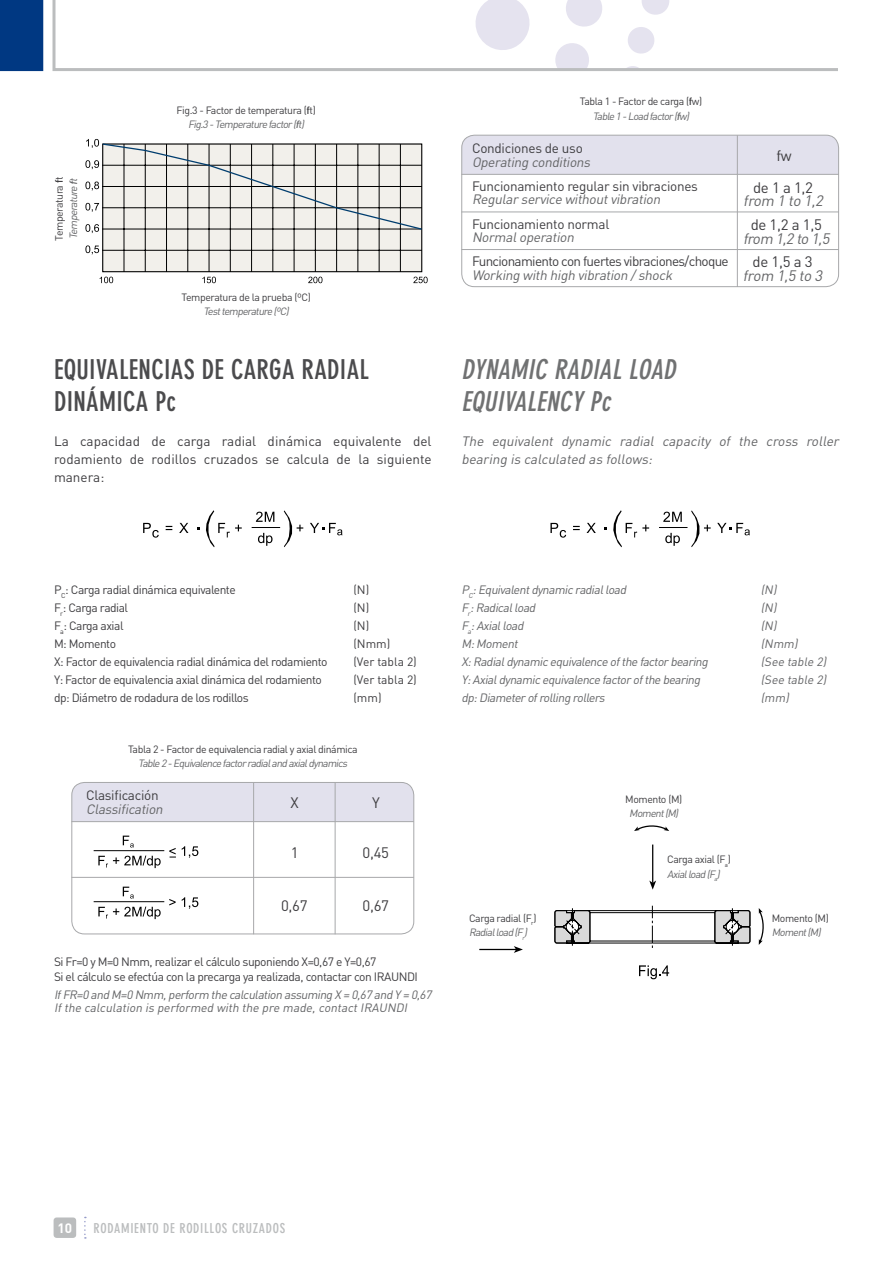
<style>
.page{position:relative;width:893px;height:1263px;background:#fff}
.page>*{position:absolute;margin:0;border:0;box-sizing:border-box;transform-origin:0 0}
.t1{font:700 condensed 27px/31.5px "DIN Neuzeit Grotesk";letter-spacing:.01em;color:#4b4b4d}
.t2{font:italic 700 condensed 27px/31.5px "DIN Neuzeit Grotesk";color:#707172}
.t3{font:15px "DIN";letter-spacing:-.02em;color:#3e3d40}
.t4{font:italic 15px "DIN";color:#646567}
.t5{font:13.5px/18px "DIN";letter-spacing:-.02em;color:#3e3d40;text-align:justify}
.t6{font:italic 13.5px/18px "DIN";color:#646567}
.t7{font:13.5px "DIN";letter-spacing:-.05em;color:#3e3d40}
.t8{font:700 condensed 13.5px "DIN Neuzeit Grotesk";letter-spacing:.05em;color:#bbbdbe}
.t9{font:700 13.5px "DIN";color:#fff}
.t10{font:italic 12px/18px "DIN";color:#646567}
.t11{font:12px/18px "DIN";letter-spacing:-.04em;color:#3e3d40}
.t12{font:12px/18px "DIN";color:#3e3d40}
.t13{font:10.5px/14.4px "DIN";letter-spacing:-.04em;color:#3e3d40}
.t14{font:italic 10.5px "DIN";color:#646567}
.s1{font-weight:500}
.s2{font-style:italic;color:#646567}
.s3{font-weight:500;font-style:italic;color:#646567}
</style>
<div class="page">
<svg style="left:54px;top:1217px;width:22px;height:21px"></svg>
<svg style="left:84px;top:1217px;width:2px;height:21px"></svg>
<svg style="left:52px;top:0;width:786px;height:71px"></svg>
<div style="left:0;top:0;width:43px;height:71px;background:#003882"></div>
<div style="left:462px;top:135px;width:377px;height:39px;background:#e2e1ed"></div>
<div style="left:461px;top:135px;width:378px;height:152px;border:1px solid #a7a8aa;border-radius:13px"></div>
<svg style="left:85px;top:245px;width:14px;height:9px"></svg>
<svg style="left:413px;top:277px;width:15px;height:6px"></svg>
<svg style="left:308px;top:277px;width:14px;height:6px"></svg>
<svg style="left:202px;top:277px;width:14px;height:6px"></svg>
<svg style="left:100px;top:277px;width:13px;height:6px"></svg>
<div style="left:103px;top:144px;width:319px;height:128px;background:#f2f0eb"></div>
<hr style="left:124px;top:144px;width:1px;height:128px;background:#000">
<hr style="left:145px;top:144px;width:1px;height:128px;background:#000">
<hr style="left:166px;top:144px;width:1px;height:128px;background:#000">
<hr style="left:188px;top:144px;width:1px;height:128px;background:#000">
<hr style="left:209px;top:144px;width:1px;height:128px;background:#000">
<hr style="left:230px;top:144px;width:1px;height:128px;background:#000">
<hr style="left:251px;top:144px;width:1px;height:128px;background:#000">
<hr style="left:273px;top:144px;width:1px;height:128px;background:#000">
<hr style="left:294px;top:144px;width:1px;height:128px;background:#000">
<hr style="left:315px;top:144px;width:1px;height:128px;background:#000">
<hr style="left:336px;top:144px;width:1px;height:128px;background:#000">
<hr style="left:358px;top:144px;width:1px;height:128px;background:#000">
<hr style="left:379px;top:144px;width:1px;height:128px;background:#000">
<hr style="left:400px;top:144px;width:1px;height:128px;background:#000">
<hr style="left:103px;top:250px;width:319px;height:1px;background:#000">
<svg style="left:85px;top:139px;width:338px;height:94px"></svg>
<hr style="left:737px;top:135px;width:1px;height:152px;background:#a7a8aa">
<hr style="left:461px;top:174px;width:378px;height:1px;background:#a7a8aa">
<hr style="left:461px;top:212px;width:378px;height:1px;background:#a7a8aa">
<hr style="left:461px;top:249px;width:378px;height:1px;background:#a7a8aa">
<svg style="left:143px;top:523px;width:16px;height:15px"></svg>
<svg style="left:166px;top:526px;width:6px;height:4px"></svg>
<svg style="left:179px;top:523px;width:9px;height:10px"></svg>
<svg style="left:206px;top:510px;width:36px;height:37px"></svg>
<svg style="left:310px;top:523px;width:32px;height:12px"></svg>
<svg style="left:252px;top:510px;width:51px;height:37px"></svg>
<svg style="left:550px;top:523px;width:16px;height:15px"></svg>
<svg style="left:573px;top:526px;width:7px;height:4px"></svg>
<svg style="left:586px;top:523px;width:10px;height:10px"></svg>
<svg style="left:613px;top:510px;width:36px;height:37px"></svg>
<svg style="left:717px;top:523px;width:33px;height:12px"></svg>
<svg style="left:659px;top:510px;width:52px;height:37px"></svg>
<div style="left:72px;top:782px;width:342px;height:39px;background:#e2e1ed"></div>
<div style="left:71px;top:782px;width:343px;height:152px;border:1px solid #a7a8aa;border-radius:13px"></div>
<hr style="left:335px;top:782px;width:1px;height:152px;background:#a7a8aa">
<hr style="left:253px;top:782px;width:1px;height:152px;background:#a7a8aa">
<hr style="left:71px;top:821px;width:343px;height:1px;background:#a7a8aa">
<hr style="left:71px;top:877px;width:343px;height:1px;background:#a7a8aa">
<svg style="left:98px;top:855px;width:63px;height:13px"></svg>
<svg style="left:182px;top:846px;width:16px;height:12px"></svg>
<svg style="left:123px;top:836px;width:11px;height:11px"></svg>
<hr style="left:94px;top:850px;width:70px;height:1px;background:#000">
<svg style="left:169px;top:848px;width:7px;height:10px"></svg>
<svg style="left:98px;top:906px;width:63px;height:13px"></svg>
<svg style="left:169px;top:899px;width:7px;height:6px"></svg>
<svg style="left:182px;top:897px;width:16px;height:12px"></svg>
<svg style="left:123px;top:887px;width:11px;height:11px"></svg>
<hr style="left:94px;top:901px;width:70px;height:1px;background:#000">
<svg style="left:554px;top:906px;width:196px;height:42px"></svg>
<hr style="left:652px;top:844px;width:1px;height:39px;background:#000">
<svg style="left:649px;top:880px;width:7px;height:10px"></svg>
<hr style="left:479px;top:949px;width:37px;height:1px;background:#000">
<svg style="left:514px;top:946px;width:9px;height:7px"></svg>
<svg style="left:634px;top:825px;width:35px;height:6px"></svg>
<svg style="left:758px;top:908px;width:6px;height:37px"></svg>
<svg style="left:639px;top:965px;width:30px;height:14px"></svg>
<p class="t13" style="left:51px;top:241px;width:66px;rotate:-90deg">Temperatura <span class="s1">f</span>t<br><span class="s2">Temperature</span><span class="s3">f</span><span class="s2">t</span></p>
<p class="t13" style="left:177px;top:103px;width:141px">Fig.3 - Factor de temperatura (<span class="s1">f</span>t)</p>
<p class="t14" style="left:188px;top:118px;width:120px">Fig.3-Temperaturefactor(<span class="s1">f</span>t)</p>
<p class="t13" style="left:182px;top:289px;width:131px">Temperatura de la prueba (ºC)</p>
<p class="t14" style="left:203px;top:305px;width:89px">Testtemperature(ºC)</p>
<p class="t13" style="left:580px;top:94px;width:124px;text-align:center">Tabla 1 - Factor de carga (<span class="s1">f</span>w)<br><span class="s2">Table1-Loadfactor(</span><span class="s3">f</span><span class="s2">w)</span></p>
<p class="t5" style="left:472px;top:139px;width:112px">Condiciones de uso</p>
<p class="t6" style="left:472px;top:152px;width:123px">Operating conditions</p>
<p class="t5" style="left:472px;top:177px;width:227px">Funcionamiento regular sin vibraciones</p>
<p class="t6" style="left:472px;top:190px;width:193px">Regularservice withoutvibration</p>
<p class="t5" style="left:472px;top:214px;width:139px">Funcionamiento normal</p>
<p class="t6" style="left:472px;top:228px;width:106px">Normaloperation</p>
<p class="t7" style="left:472px;top:253px;width:258px">Funcionamiento con fuertes vibraciones/choque</p>
<p class="t6" style="left:472px;top:265px;width:205px">Working with high vibration /shock</p>
<p class="t3" style="left:776px;top:147px;width:17px">fw</p>
<p class="t3" style="left:753px;top:178px;width:61px">de 1 a 1,2</p>
<p class="t4" style="left:743px;top:191px;width:84px">from 1 to 1,2</p>
<p class="t3" style="left:751px;top:216px;width:73px">de 1,2 a 1,5</p>
<p class="t4" style="left:743px;top:229px;width:91px">from 1,2 to 1,5</p>
<p class="t3" style="left:753px;top:253px;width:61px">de 1,5 a 3</p>
<p class="t4" style="left:743px;top:266px;width:84px">from 1,5 to 3</p>
<h1 class="t1" style="left:54px;top:354px;width:316px">EQUIVALENCIAS DE CARGA RADIAL<br>DINÁMICA Pc</h1>
<h1 class="t2" style="left:461px;top:354px;width:221px">DYNAMIC RADIALLOAD<br>EQUIVALENCY Pc</h1>
<p class="t5" style="left:54px;top:432px;width:379px">La capacidad de carga radial dinámica equivalente del rodamiento de rodillos cruzados se calcula de la siguiente manera:</p>
<p class="t6" style="left:461px;top:432px;width:382px">The equivalent dynamic radial capacity of the cross roller bearing is calculated as follows:</p>
<p class="t12" style="left:353px;top:581px;width:65px">(N)<br>(N)<br>(N)<br>(Nmm)<br>(Ver tabla 2) (Ver tabla 2) (mm)</p>
<p class="t10" style="left:761px;top:581px;width:70px">(N)<br>(N)<br>(N)<br>(Nmm) (See table 2) (See table 2) (mm)</p>
<p class="t11" style="left:54px;top:581px;width:275px">P<sub>C</sub>: Carga radial dinámica equivalente<br>F<sub>r</sub>: Carga radial<br>F<sub>a</sub>: Carga axial<br>M: Momento<br>X: Factor de equivalencia radial dinámica del rodamiento Y: Factor de equivalencia axial dinámica del rodamiento dp: Diámetro de rodadura de los rodillos</p>
<p class="t10" style="left:461px;top:581px;width:251px">P<sub>C</sub>:Equivalentdynamicradialload<br>F<sub>r</sub>:Radicalload<br>F<sub>a</sub>:Axialload<br>M:Moment<br>X:Radialdynamicequivalence ofthe factorbearing<br>Y:Axialdynamicequivalence factorofthe bearing dp:Diameterofrolling rollers</p>
<p class="t13" style="left:128px;top:741px;width:231px">Tabla 2 - Factor de equivalencia radial y axial dinámica</p>
<p class="t14" style="left:138px;top:757px;width:213px">Table2-Equivalencefactorradialandaxialdynamics</p>
<p class="t5" style="left:86px;top:786px;width:74px">Clasificación</p>
<p class="t6" style="left:86px;top:800px;width:81px">Classification</p>
<p class="t3" style="left:290px;top:793px;width:10px">X</p>
<p class="t3" style="left:372px;top:793px;width:9px">Y</p>
<p class="t3" style="left:291px;top:843px;width:9px">1</p>
<p class="t3" style="left:363px;top:843px;width:28px">0,45</p>
<p class="t3" style="left:281px;top:896px;width:28px">0,67</p>
<p class="t3" style="left:363px;top:896px;width:28px">0,67</p>
<p class="t11" style="left:54px;top:954px;width:365px;line-height:15px">Si Fr=0 y M=0 Nmm, realizar el cálculo suponiendo X=0,67 e Y=0,67<br>Si el cálculo se efectúa con la precarga ya realizada, contactar con IRAUNDI</p>
<p class="t10" style="left:54px;top:987px;width:382px;line-height:13.5px">IfFR=0 and M=0 Nmm,perform the calculation assuming X = 0,67 and Y = 0,67<br>Ifthe calculation is performed with the pre made,contactIRAUNDI</p>
<p class="t13" style="left:469px;top:911px;width:69px">Carga radial (F<sub>r</sub>)<br><span class="s2">Radialload(F</span><sub>r</sub><span class="s2">)</span></p>
<p class="t9" style="left:58px;top:1219px;width:16px">10</p>
<p class="t8" style="left:94px;top:1220px;width:193px">RODAMIENTO DE RODILLOS CRUZADOS</p>
<p class="t13" style="left:625px;top:792px;width:59px">Momento (M)</p>
<p class="t14" style="left:629px;top:807px;width:53px">Moment(M)</p>
<p class="t13" style="left:667px;top:852px;width:65px">Carga axial (F<sub>a</sub>)<br><span class="s2">Axialload(F</span><sub>a</sub><span class="s2">)</span></p>
<p class="t13" style="left:772px;top:910px;width:59px">Momento (M)</p>
<p class="t14" style="left:772px;top:925px;width:53px">Moment(M)</p>
</div>
